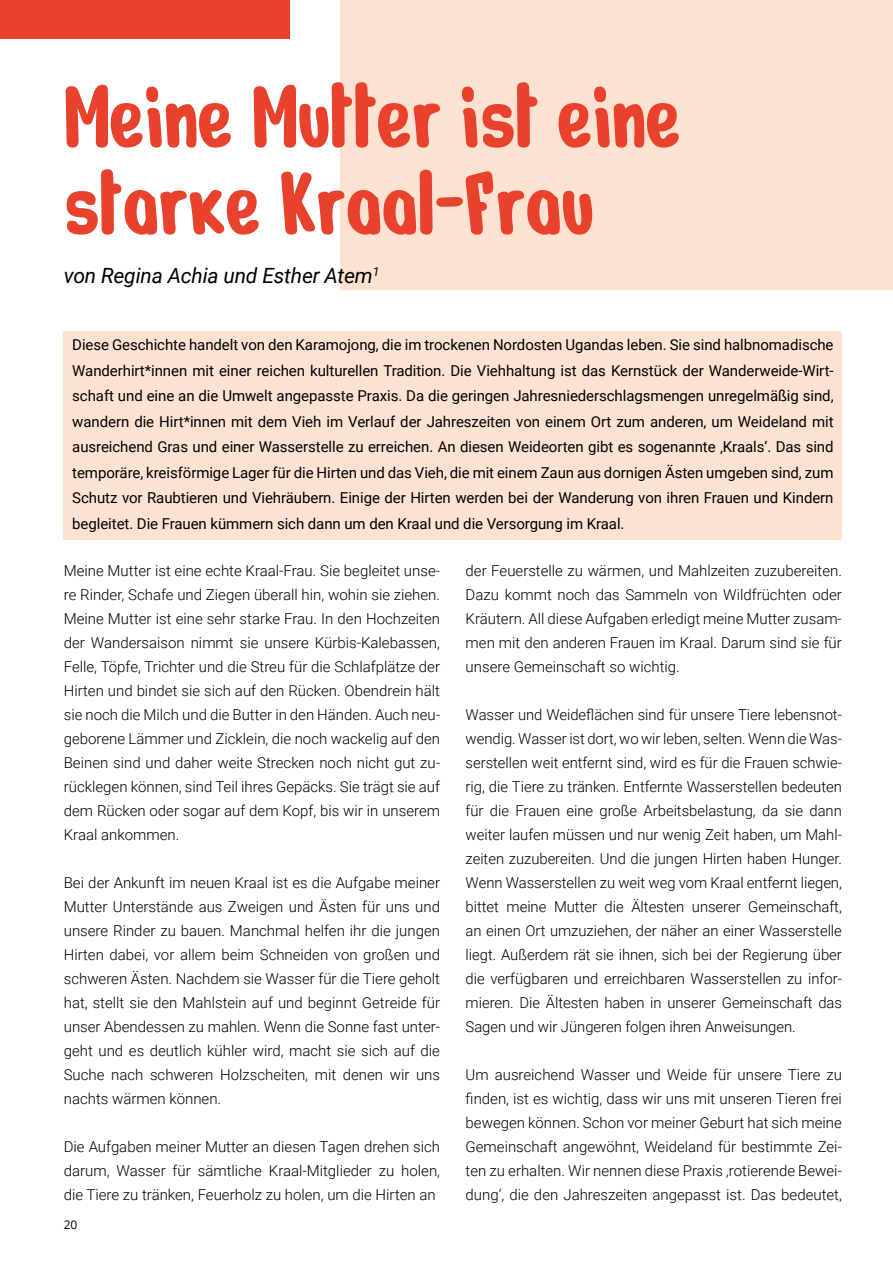
<style>
.page{position:relative;width:893px;height:1263px;background:#fff}
.page>*{position:absolute;margin:0;border:0;box-sizing:border-box;transform-origin:0 0}
.t1{font:108px/87px "Nerko One";color:#e8412c;scale:.67 1}
.t2{font:italic 21px "Roboto";letter-spacing:-.01em;color:#000}
.t3{font:300 15px/24px "Roboto";color:#000;text-align:justify}
.t4{font:15px/25.5px "Roboto";letter-spacing:-.005em;color:#000;text-align:justify}
.t5{font:12px "Open Sans";color:#000}
</style>
<div class="page">
<div style="left:340px;top:0;width:553px;height:289px;background:#fde2d2"></div>
<div style="left:0;top:0;width:289px;height:38px;background:#e8412c"></div>
<div style="left:64px;top:332px;width:778px;height:208px;background:#fde2d2"></div>
<h1 class="t1" style="left:64px;top:71px;width:922px">Meine Mutter ist eine starke Kraal-Frau</h1>
<h2 class="t2" style="left:64px;top:260px;width:317px">von Regina Achia und Esther Atem<sup>1</sup></h2>
<p class="t4" style="left:72px;top:332px;width:763px">Diese Geschichte handelt von den Karamojong, die im trockenen Nordosten Ugandas leben. Sie sind halbnomadische Wanderhirt*innen mit einer reichen kulturellen Tradition. Die Viehhaltung ist das Kernstück der Wanderweide-Wirt&shy;schaft und eine an die Umwelt angepasste Praxis. Da die geringen Jahresniederschlagsmengen unregelmäßig sind, wandern die Hirt*innen mit dem Vieh im Verlauf der Jahreszeiten von einem Ort zum anderen, um Weideland mit ausreichend Gras und einer Wasserstelle zu erreichen. An diesen Weideorten gibt es sogenannte ‚Kraals‘. Das sind temporäre, kreisförmige Lager für die Hirten und das Vieh, die mit einem Zaun aus dornigen Ästen umgeben sind, zum Schutz vor Raubtieren und Viehräubern. Einige der Hirten werden bei der Wanderung von ihren Frauen und Kindern begleitet. Die Frauen kümmern sich dann um den Kraal und die Versorgung im Kraal.</p>
<p class="t3" style="left:64px;top:558px;width:378px">Meine Mutter ist eine echte Kraal-Frau. Sie begleitet unse&shy;re Rinder, Schafe und Ziegen überall hin, wohin sie ziehen.<br>Meine Mutter ist eine sehr starke Frau. In den Hochzeiten der Wandersaison nimmt sie unsere Kürbis-Kalebassen, Felle, Töpfe, Trichter und die Streu für die Schlafplätze der Hirten und bindet sie sich auf den Rücken. Obendrein hält sie noch die Milch und die Butter in den Händen. Auch neu&shy;geborene Lämmer und Zicklein, die noch wackelig auf den Beinen sind und daher weite Strecken noch nicht gut zu&shy;rücklegen können, sind Teil ihres Gepäcks. Sie trägt sie auf dem Rücken oder sogar auf dem Kopf, bis wir in unserem Kraal ankommen.</p>
<p class="t3" style="left:64px;top:870px;width:378px">Bei der Ankunft im neuen Kraal ist es die Aufgabe meiner Mutter Unterstände aus Zweigen und Ästen für uns und unsere Rinder zu bauen. Manchmal helfen ihr die jungen Hirten dabei, vor allem beim Schneiden von großen und schweren Ästen. Nachdem sie Wasser für die Tiere geholt hat, stellt sie den Mahlstein auf und beginnt Getreide für unser Abendessen zu mahlen. Wenn die Sonne fast unter&shy;geht und es deutlich kühler wird, macht sie sich auf die Suche nach schweren Holzscheiten, mit denen wir uns nachts wärmen können.</p>
<p class="t3" style="left:64px;top:1134px;width:378px">Die Aufgaben meiner Mutter an diesen Tagen drehen sich darum, Wasser für sämtliche Kraal-Mitglieder zu holen, die Tiere zu tränken, Feuerholz zu holen, um die Hirten an</p>
<p class="t5" style="left:64px;top:1216px;width:15px">20</p>
<p class="t3" style="left:466px;top:558px;width:378px">der Feuerstelle zu wärmen, und Mahlzeiten zuzubereiten.<br>Dazu kommt noch das Sammeln von Wildfrüchten oder Kräutern. All diese Aufgaben erledigt meine Mutter zusam&shy;men mit den anderen Frauen im Kraal. Darum sind sie für unsere Gemeinschaft so wichtig.</p>
<p class="t3" style="left:466px;top:702px;width:378px">Wasser und Weideflächen sind für unsere Tiere lebensnot&shy;wendig. Wasser ist dort, wo wir leben, selten. Wenn die Was&shy;serstellen weit entfernt sind, wird es für die Frauen schwie&shy;rig, die Tiere zu tränken. Entfernte Wasserstellen bedeuten für die Frauen eine große Arbeitsbelastung, da sie dann weiter laufen müssen und nur wenig Zeit haben, um Mahl&shy;zeiten zuzubereiten. Und die jungen Hirten haben Hunger.<br>Wenn Wasserstellen zu weit weg vom Kraal entfernt liegen, bittet meine Mutter die Ältesten unserer Gemeinschaft, an einen Ort umzuziehen, der näher an einer Wasserstelle liegt. Außerdem rät sie ihnen, sich bei der Regierung über die verfügbaren und erreichbaren Wasserstellen zu infor&shy;mieren. Die Ältesten haben in unserer Gemeinschaft das Sagen und wir Jüngeren folgen ihren Anweisungen.</p>
<p class="t3" style="left:466px;top:1062px;width:378px">Um ausreichend Wasser und Weide für unsere Tiere zu finden, ist es wichtig, dass wir uns mit unseren Tieren frei bewegen können. Schon vor meiner Geburt hat sich meine Gemeinschaft angewöhnt, Weideland für bestimmte Zei&shy;ten zu erhalten. Wir nennen diese Praxis ‚rotierende Bewei&shy;dung‘, die den Jahreszeiten angepasst ist. Das bedeutet,</p>
</div>
